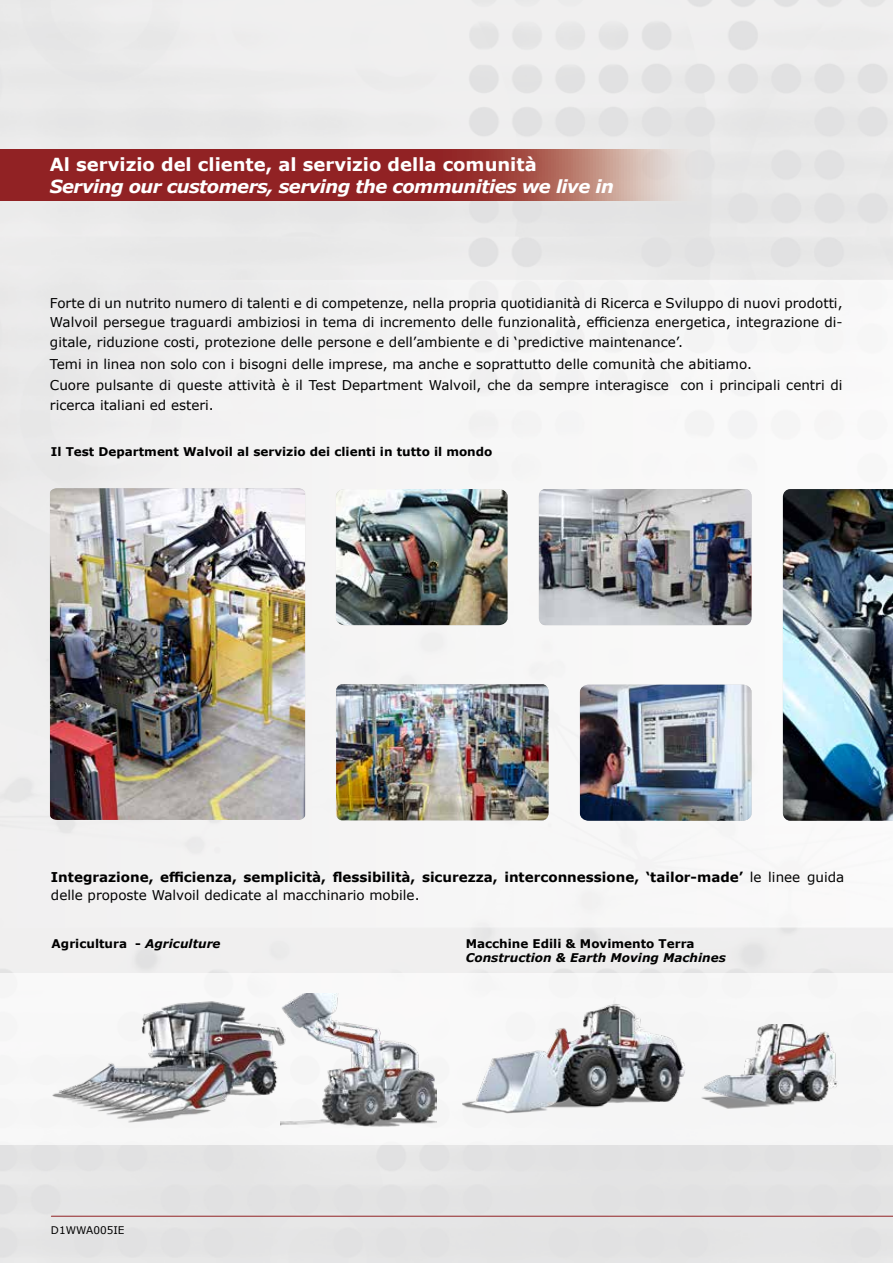
<style>
.page{position:relative;width:893px;height:1263px;background:#fff}
.page>*{position:absolute;margin:0;border:0;box-sizing:border-box;transform-origin:0 0}
.t1{font:italic 700 18px "Verdana";letter-spacing:-.03em;color:#fff}
.t2{font:700 18px "Verdana";color:#fff}
.t3{font:13.5px/19.5px "Verdana";color:#000;text-align:justify}
.t4{font:700 13.5px/18px "Verdana";color:#000}
.t5{font:700 12px "Verdana";color:#000}
.t6{font:italic 700 12px "Verdana";color:#000}
.t7{font:10.5px "Verdana";color:#000}
.s1{font-weight:400}
.s2{font-style:italic}
</style>
<div class="page">
<img style="left:0;top:0;width:893px;height:1263px">
<hr style="left:51px;top:1216px;width:842px;height:1px;background:#912224">
<div style="left:0;top:973px;width:893px;height:172px;background:#f7f7f7"></div>
<svg style="left:0;top:150px;width:709px;height:50px;background:#a04644"></svg>
<img style="left:336px;top:489px;width:171px;height:136px">
<img style="left:580px;top:685px;width:171px;height:136px">
<img style="left:336px;top:684px;width:213px;height:136px">
<img style="left:539px;top:489px;width:212px;height:136px">
<img style="left:50px;top:488px;width:255px;height:332px">
<img style="left:783px;top:489px;width:110px;height:332px">
<img style="left:52px;top:1001px;width:228px;height:122px">
<img style="left:280px;top:993px;width:157px;height:134px">
<img style="left:462px;top:1004px;width:223px;height:110px">
<img style="left:701px;top:1025px;width:137px;height:84px">
<h1 class="t2" style="left:50px;top:152px;width:488px">Al servizio del cliente, al servizio della comunità</h1>
<h1 class="t1" style="left:50px;top:173px;width:565px">Serving our customers, serving the communities we live in</h1>
<p class="t3" style="left:50px;top:293px;width:794px">Forte di un nutrito numero di talenti e di competenze, nella propria quotidianità di Ricerca e Sviluppo di nuovi prodotti, Walvoil persegue traguardi ambiziosi in tema di incremento delle funzionalità, efficienza energetica, integrazione di&shy;gitale, riduzione costi, protezione delle persone e dell’ambiente e di ‘predictive maintenance’.</p>
<p class="t3" style="left:50px;top:353px;width:794px;line-height:21.6px">Temi in linea non solo con i bisogni delle imprese, ma anche e soprattutto delle comunità che abitiamo.<br>Cuore pulsante di queste attività è il Test Department Walvoil, che da sempre interagisce con i principali centri di</p>
<p class="t3" style="left:50px;top:395px;width:165px">ricerca italiani ed esteri.</p>
<p class="t5" style="left:51px;top:443px;width:443px">Il Test Department Walvoil al servizio dei clienti in tutto il mondo</p>
<p class="t4" style="left:51px;top:868px;width:795px">Integrazione, efficienza, semplicità, flessibilità, sicurezza, interconnessione, ‘tailor-made’ <span class="s1">le linee guida delle proposte Walvoil dedicate al macchinario mobile.</span></p>
<p class="t5" style="left:52px;top:935px;width:170px">Agricultura - <span class="s2">Agriculture</span></p>
<p class="t7" style="left:51px;top:1223px;width:75px">D1WWA005IE</p>
<p class="t5" style="left:466px;top:935px;width:230px">Macchine Edili &amp; Movimento Terra</p>
<p class="t6" style="left:466px;top:949px;width:262px">Construction &amp; Earth Moving Machines</p>
</div>
